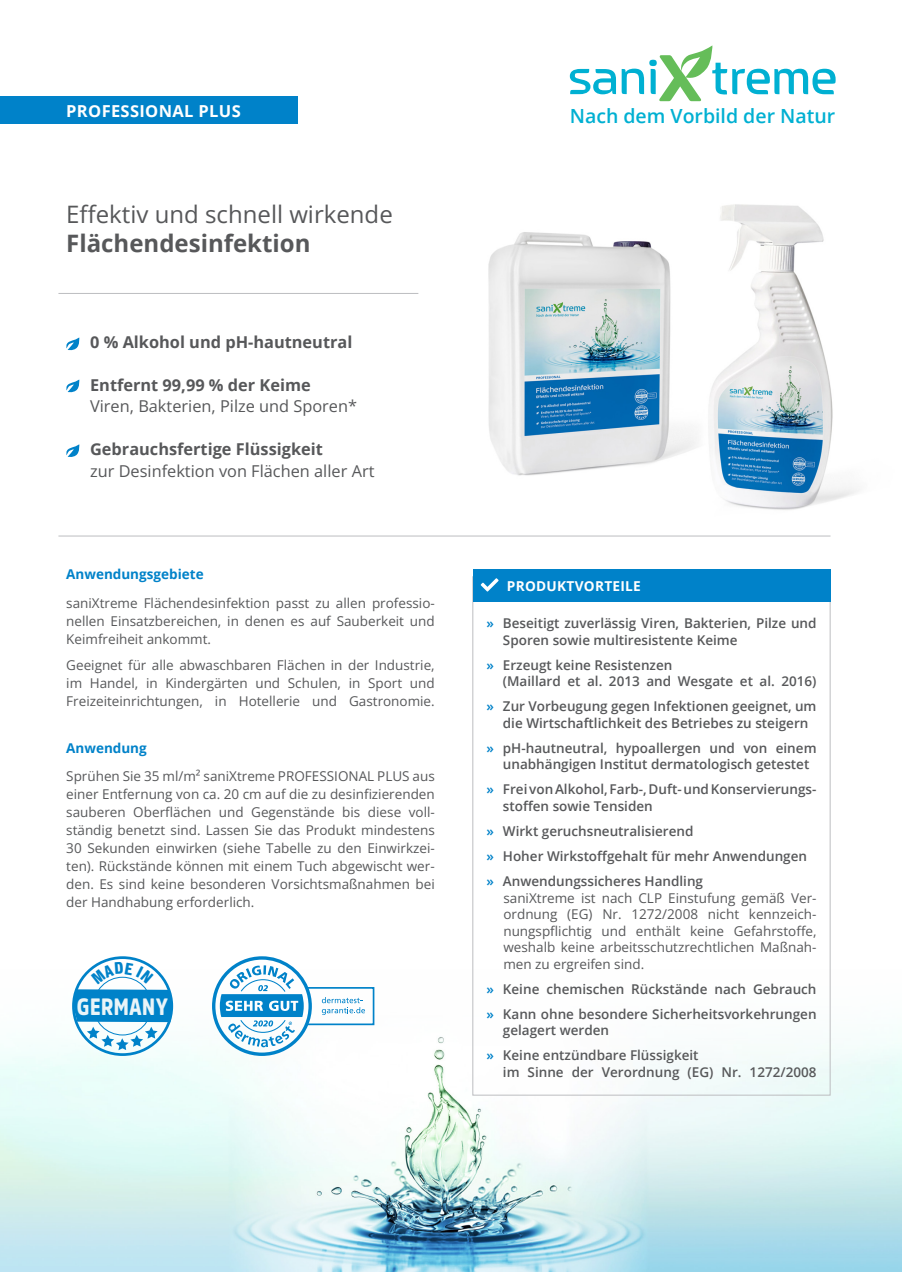
<style>
.page{position:relative;width:902px;height:1272px;background:#fff}
.page>*{position:absolute;margin:0;border:0;box-sizing:border-box;transform-origin:0 0}
.t1{font:24px "Open Sans";color:#57585a}
.t2{font:700 24px "Open Sans";color:#57585a}
.t3{font:900 23.4px "Amsi Pro Narw";letter-spacing:.02em;color:#e9f4f8;scale:.9 1}
.t4{font:600 19.5px "Open Sans";color:#00b0d2}
.t5{font:700 16.5px "Open Sans";letter-spacing:.02em;color:#fff}
.t6{font:700 16.35px "Open Sans";color:#57585a}
.t7{font:16.35px "Open Sans";color:#57585a}
.t8{font:700 13.65px "Open Sans";letter-spacing:.02em;color:#fff}
.t9{font:13.5px/18px "Open Sans";color:#57585a;text-align:justify}
.t10{font:600 13.5px "Open Sans";color:#57585a}
.t11{font:700 13.5px "Open Sans";color:#0082c9}
.s1{color:#0082c9}
</style>
<div class="page">
<img style="left:0;top:962px;width:901px;height:309px">
<svg style="left:66px;top:337px;width:14px;height:14px"></svg>
<svg style="left:66px;top:379px;width:14px;height:14px"></svg>
<svg style="left:66px;top:444px;width:14px;height:13px"></svg>
<div style="left:473px;top:568px;width:357px;height:33px;background:#0082c9"></div>
<svg style="left:210px;top:956px;width:165px;height:101px"></svg>
<div style="left:72px;top:956px;width:101px;height:99px;border:3px solid #0082c9;border-radius:50%"></div>
<svg style="left:481px;top:578px;width:17px;height:13px"></svg>
<div style="left:0;top:96px;width:298px;height:28px;background:#0082c9"></div>
<hr style="left:58px;top:293px;width:360px;height:1px;background:#bcbdc0">
<hr style="left:58px;top:535px;width:772px;height:1px;background:#bcbdc0">
<img style="left:488px;top:204px;width:371px;height:306px">
<svg style="left:569px;top:45px;width:266px;height:56px"></svg>
<svg style="left:74px;top:962px;width:98px;height:88px"></svg>
<p class="t5" style="left:66px;top:99px;width:176px">PROFESSIONAL PLUS</p>
<p class="t1" style="left:66px;top:197px;width:328px">Effektiv und schnell wirkende</p>
<p class="t2" style="left:66px;top:226px;width:246px">Flächendesinfektion</p>
<p class="t6" style="left:90px;top:330px;width:264px">0 % Alkohol und pH-hautneutral</p>
<p class="t6" style="left:90px;top:373px;width:222px">Entfernt 99,99 % der Keime</p>
<p class="t7" style="left:90px;top:395px;width:268px">Viren, Bakterien, Pilze und Sporen*</p>
<p class="t6" style="left:90px;top:437px;width:234px">Gebrauchsfertige Flüssigkeit</p>
<p class="t7" style="left:90px;top:459px;width:286px">zur Desinfektion von Flächen aller Art</p>
<p class="t11" style="left:66px;top:564px;width:139px">Anwendungsgebiete</p>
<p class="t9" style="left:66px;top:593px;width:370px">saniXtreme Flächendesinfektion passt zu allen professio&shy;nellen Einsatzbereichen, in denen es auf Sauberkeit und</p>
<p class="t9" style="left:66px;top:629px;width:146px">Keimfreiheit ankommt.</p>
<p class="t9" style="left:66px;top:655px;width:370px">Geeignet für alle abwaschbaren Flächen in der Industrie,</p>
<p class="t9" style="left:66px;top:673px;width:370px">im Handel, in Kindergärten und Schulen, in Sport und</p>
<p class="t9" style="left:66px;top:691px;width:370px">Freizeiteinrichtungen, in Hotellerie und Gastronomie.</p>
<p class="t11" style="left:66px;top:738px;width:82px">Anwendung</p>
<p class="t9" style="left:66px;top:766px;width:370px">Sprühen Sie 35 ml/m² saniXtreme PROFESSIONAL PLUS aus einer Entfernung von ca. 20 cm auf die zu desinfizierenden sauberen Oberflächen und Gegenstände bis diese voll&shy;ständig benetzt sind. Lassen Sie das Produkt mindestens 30 Sekunden einwirken (siehe Tabelle zu den Einwirkzei&shy;ten). Rückstände können mit einem Tuch abgewischt wer&shy;den. Es sind keine besonderen Vorsichtsmaßnahmen bei der Handhabung erforderlich.</p>
<p class="t3" style="left:77px;top:990px;width:103px">GERMANY</p>
<p class="t4" style="left:569px;top:102px;width:267px">Nach dem Vorbild der Natur</p>
<p class="t8" style="left:507px;top:576px;width:135px">PRODUKTVORTEILE</p>
<p class="t10" style="left:486px;top:614px;width:331px"><span class="s1">»</span> Beseitigt zuverlässig Viren, Bakterien, Pilze und</p>
<p class="t10" style="left:503px;top:630px;width:236px">Sporen sowie multiresistente Keime</p>
<p class="t10" style="left:486px;top:655px;width:187px"><span class="s1">»</span> Erzeugt keine Resistenzen</p>
<p class="t10" style="left:503px;top:672px;width:315px">(Maillard et al. 2013 and Wesgate et al. 2016)</p>
<p class="t10" style="left:486px;top:697px;width:331px"><span class="s1">»</span> Zur Vorbeugung gegen Infektionen geeignet, um</p>
<p class="t10" style="left:503px;top:713px;width:307px">die Wirtschaftlichkeit des Betriebes zu steigern</p>
<p class="t10" style="left:486px;top:738px;width:331px"><span class="s1">»</span> pH-hautneutral, hypoallergen und von einem</p>
<p class="t10" style="left:503px;top:755px;width:308px">unabhängigen Institut dermatologisch getestet</p>
<p class="t10" style="left:486px;top:780px;width:331px"><span class="s1">»</span> Frei von Alkohol, Farb-, Duft- und Konservierungs-</p>
<p class="t10" style="left:503px;top:796px;width:151px">stoffen sowie Tensiden</p>
<p class="t10" style="left:486px;top:821px;width:208px"><span class="s1">»</span> Wirkt geruchsneutralisierend</p>
<p class="t10" style="left:486px;top:846px;width:322px"><span class="s1">»</span> Hoher Wirkstoffgehalt für mehr Anwendungen</p>
<p class="t10" style="left:486px;top:871px;width:218px"><span class="s1">»</span> Anwendungssicheres Handling</p>
<p class="t9" style="left:503px;top:889px;width:314px;line-height:16.5px">saniXtreme ist nach CLP Einstufung gemäß Ver&shy;ordnung (EG) Nr. 1272/2008 nicht kennzeich&shy;nungspflichtig und enthält keine Gefahrstoffe, weshalb keine arbeitsschutzrechtlichen Maßnah&shy;men zu ergreifen sind.</p>
<p class="t10" style="left:486px;top:979px;width:331px"><span class="s1">»</span> Keine chemischen Rückstände nach Gebrauch</p>
<p class="t10" style="left:486px;top:1004px;width:331px"><span class="s1">»</span> Kann ohne besondere Sicherheitsvorkehrungen</p>
<p class="t10" style="left:503px;top:1020px;width:108px">gelagert werden</p>
<p class="t10" style="left:486px;top:1045px;width:214px"><span class="s1">»</span> Keine entzündbare Flüssigkeit</p>
<p class="t10" style="left:503px;top:1062px;width:315px">im Sinne der Verordnung (EG) Nr. 1272/2008</p>
</div>
